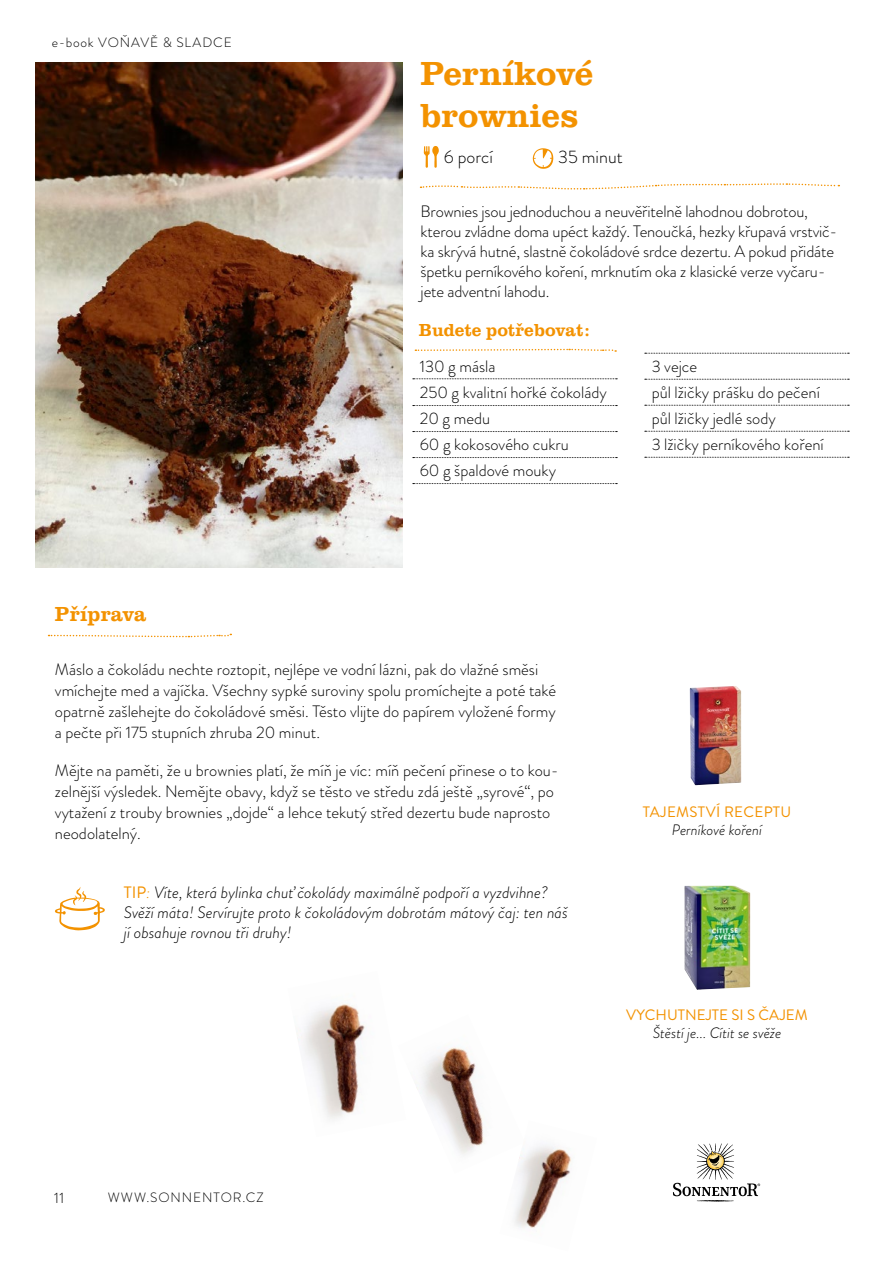
<style>
.page{position:relative;width:893px;height:1263px;background:#fff}
.page>*{position:absolute;margin:0;border:0;box-sizing:border-box;transform-origin:0 0}
.t1{font:500 34.5px/41.4px "Clarendon URWTOT";color:#f39200}
.t2{font:500 21px "Clarendon URWTOT";color:#f39200}
.t3{font:500 18px "Clarendon URWTOT";color:#f39200}
.t4{font:300 18px "Brandon Grotesque";color:#000}
.t5{font:300 16.5px/21px "Brandon Grotesque";color:#000}
.t6{font:italic 300 16.5px/19.8px "Brandon Grotesque";color:#000}
.t7{font:italic 300 15.15px "Brandon Grotesque";color:#000}
.t8{font:15.15px "Brandon Grotesque";letter-spacing:.015em;color:#f39200}
.t9{font:300 15px "Brandon Grotesque";color:#000}
.t10{font:300 13.5px "Brandon Grotesque";letter-spacing:.07em;color:#000}
.s1{font-weight:400;font-style:normal;color:#f39200}
.s2{color:#f39200}
</style>
<div class="page">
<svg style="left:673px;top:1143px;width:87px;height:58px"></svg>
<img style="left:35px;top:62px;width:367px;height:506px">
<svg style="left:413px;top:378px;width:204px;height:1px"></svg>
<svg style="left:413px;top:405px;width:204px;height:1px"></svg>
<svg style="left:413px;top:431px;width:204px;height:1px"></svg>
<svg style="left:413px;top:457px;width:204px;height:1px"></svg>
<svg style="left:413px;top:483px;width:204px;height:1px"></svg>
<svg style="left:645px;top:353px;width:204px;height:1px"></svg>
<svg style="left:645px;top:379px;width:204px;height:1px"></svg>
<svg style="left:645px;top:405px;width:204px;height:1px"></svg>
<svg style="left:645px;top:431px;width:204px;height:1px"></svg>
<svg style="left:645px;top:457px;width:204px;height:1px"></svg>
<svg style="left:421px;top:183px;width:418px;height:7px"></svg>
<svg style="left:49px;top:633px;width:182px;height:5px"></svg>
<img style="left:690px;top:686px;width:51px;height:99px">
<svg style="left:415px;top:348px;width:201px;height:4px"></svg>
<img style="left:684px;top:886px;width:66px;height:104px">
<img style="left:297px;top:1004px;width:68px;height:115px">
<img style="left:416px;top:1047px;width:68px;height:108px">
<img style="left:514px;top:1145px;width:58px;height:83px">
<svg style="left:55px;top:887px;width:50px;height:43px"></svg>
<svg style="left:533px;top:148px;width:20px;height:21px"></svg>
<svg style="left:424px;top:146px;width:15px;height:22px"></svg>
<p class="t10" style="left:52px;top:33px;width:182px">e-book VOŇAVĚ &amp; SLADCE</p>
<h1 class="t1" style="left:420px;top:53px;width:175px">Perníkové brownies</h1>
<p class="t4" style="left:444px;top:144px;width:51px">6 porcí</p>
<p class="t4" style="left:558px;top:144px;width:66px">35 minut</p>
<p class="t5" style="left:421px;top:202px;width:418px;line-height:19.8px">Brownies jsou jednoduchou a neuvěřitelně lahodnou dobrotou, kterou zvládne doma upéct každý. Tenoučká, hezky křupavá vrstvič&shy;ka skrývá hutné, slastně čokoládové srdce dezertu. A pokud přidáte špetku perníkového koření, mrknutím oka z klasické verze vyčaru&shy;jete adventní lahodu.</p>
<p class="t3" style="left:419px;top:320px;width:173px">Budete potřebovat:</p>
<p class="t5" style="left:420px;top:353px;width:189px;line-height:26.2px">130 g másla<br>250 g kvalitní hořké čokolády<br>20 g medu<br>60 g kokosového cukru<br>60 g špaldové mouky</p>
<p class="t5" style="left:652px;top:353px;width:174px;line-height:26px">3 vejce<br>půl lžičky prášku do pečení půl lžičky jedlé sody<br>3 lžičky perníkového koření</p>
<p class="t2" style="left:55px;top:602px;width:93px">Příprava</p>
<p class="t5" style="left:55px;top:659px;width:503px">Máslo a čokoládu nechte roztopit, nejlépe ve vodní lázni, pak do vlažné směsi vmíchejte med a vajíčka. Všechny sypké suroviny spolu promíchejte a poté také opatrně zašlehejte do čokoládové směsi. Těsto vlijte do papírem vyložené formy a pečte při 175 stupních zhruba 20 minut.</p>
<p class="t5" style="left:55px;top:760px;width:505px">Mějte na paměti, že u brownies platí, že míň je víc: míň pečení přinese o to kou&shy;zelnější výsledek. Nemějte obavy, když se těsto ve středu zdá ještě „syrové“, po vytažení z trouby brownies „dojde“ a lehce tekutý střed dezertu bude naprosto neodolatelný.</p>
<p class="t6" style="left:124px;top:883px;width:445px"><span class="s1">TIP</span><span class="s2">:</span> Víte, která bylinka chuť čokolády maximálně podpoří a vyzdvihne?<br>Svěží máta! Servírujte proto k čokoládovým dobrotám mátový čaj: ten náš jí obsahuje rovnou tři druhy!</p>
<p class="t8" style="left:643px;top:801px;width:150px">TAJEMSTVÍ RECEPTU</p>
<p class="t7" style="left:672px;top:819px;width:92px">Perníkové koření</p>
<p class="t8" style="left:626px;top:1004px;width:183px">VYCHUTNEJTE SI S ČAJEM</p>
<p class="t7" style="left:653px;top:1023px;width:130px">Štěstí je... Cítit se svěže</p>
<p class="t9" style="left:54px;top:1187px;width:12px">11</p>
<p class="t10" style="left:108px;top:1188px;width:157px">WWW.SONNENTOR.CZ</p>
</div>
